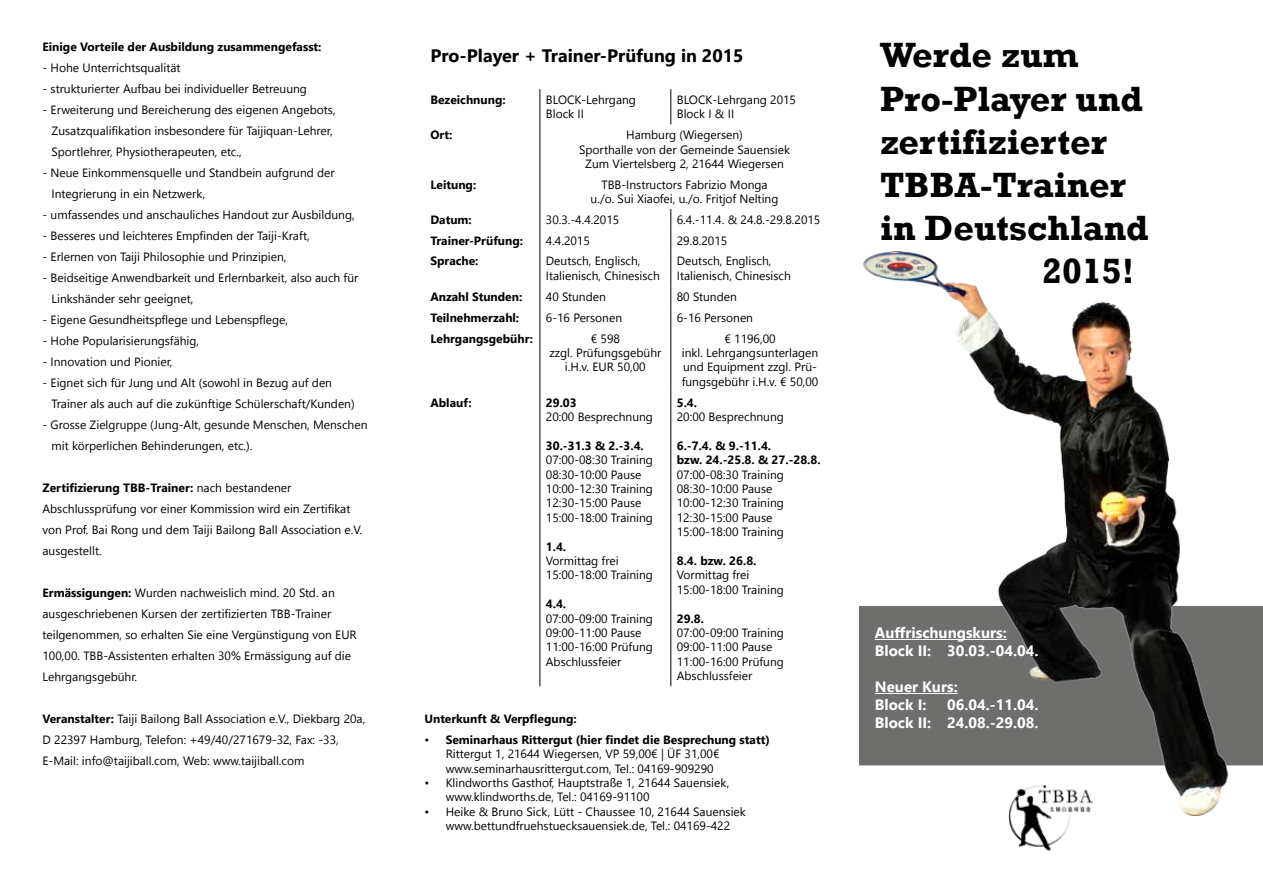
<style>
.page{position:relative;width:1263px;height:893px;background:#fff}
.page>*{position:absolute;margin:0;border:0;box-sizing:border-box;transform-origin:0 0}
.t1{font:700 36px "Rockwell";color:#000}
.t2{font:700 18px "Segoe UI";color:#000}
.t3{font:700 15px/18px "Segoe UI";color:#fff}
.t4{font:12px/14.4px "Segoe UI";color:#000}
.t5{font:700 12px/14.4px "Segoe UI";color:#000}
.s1{font-weight:700}
</style>
<div class="page">
<div style="left:860px;top:607px;width:402px;height:158px;background:#6e6e6d"></div>
<img style="left:864px;top:252px;width:367px;height:563px">
<hr style="left:875px;top:639px;width:132px;height:1px;background:#fff">
<hr style="left:875px;top:693px;width:83px;height:1px;background:#fff">
<hr style="left:539px;top:89px;width:1px;height:35px;background:#000">
<hr style="left:670px;top:89px;width:1px;height:35px;background:#000">
<hr style="left:539px;top:124px;width:1px;height:50px;background:#000">
<hr style="left:539px;top:174px;width:1px;height:35px;background:#000">
<svg style="left:539px;top:209px;width:1px;height:42px"></svg>
<svg style="left:670px;top:209px;width:1px;height:42px"></svg>
<hr style="left:539px;top:251px;width:1px;height:35px;background:#000">
<hr style="left:670px;top:251px;width:1px;height:35px;background:#000">
<svg style="left:539px;top:286px;width:1px;height:42px"></svg>
<svg style="left:670px;top:286px;width:1px;height:42px"></svg>
<hr style="left:539px;top:328px;width:1px;height:64px;background:#000">
<hr style="left:670px;top:328px;width:1px;height:64px;background:#000">
<hr style="left:539px;top:392px;width:1px;height:294px;background:#000">
<hr style="left:670px;top:392px;width:1px;height:294px;background:#000">
<img style="left:1008px;top:784px;width:84px;height:66px">
<p class="t5" style="left:43px;top:39px;width:280px">Einige Vorteile der Ausbildung zusammengefasst:</p>
<p class="t4" style="left:43px;top:60px;width:140px">- Hohe Unterrichtsqualität</p>
<p class="t4" style="left:43px;top:81px;width:266px">- strukturierter Aufbau bei individueller Betreuung</p>
<p class="t4" style="left:52px;top:99px;width:286px;line-height:21px;text-indent:-9px">- Erweiterung und Bereicherung des eigenen Angebots,<br>Zusatzqualifikation insbesondere für Taijiquan-Lehrer,<br>Sportlehrer, Physiotherapeuten, etc.,</p>
<p class="t4" style="left:52px;top:162px;width:285px;line-height:21px;text-indent:-9px">- Neue Einkommensquelle und Standbein aufgrund der<br>Integrierung in ein Netzwerk,</p>
<p class="t4" style="left:43px;top:207px;width:314px">- umfassendes und anschauliches Handout zur Ausbildung,</p>
<p class="t4" style="left:43px;top:228px;width:269px">- Besseres und leichteres Empfinden der Taiji-Kraft,</p>
<p class="t4" style="left:43px;top:249px;width:245px">- Erlernen von Taiji Philosophie und Prinzipien,</p>
<p class="t4" style="left:52px;top:267px;width:308px;line-height:21px;text-indent:-9px">- Beidseitige Anwendbarkeit und Erlernbarkeit, also auch für<br>Linkshänder sehr geeignet,</p>
<p class="t4" style="left:43px;top:312px;width:247px">- Eigene Gesundheitspflege und Lebenspflege,</p>
<p class="t4" style="left:43px;top:333px;width:158px">- Hohe Popularisierungsfähig,</p>
<p class="t4" style="left:43px;top:354px;width:132px">- Innovation und Pionier,</p>
<p class="t4" style="left:52px;top:372px;width:305px;line-height:21px;text-indent:-9px">- Eignet sich für Jung und Alt (sowohl in Bezug auf den<br>Trainer als auch auf die zukünftige Schülerschaft/Kunden)</p>
<p class="t4" style="left:52px;top:414px;width:317px;line-height:21px;text-indent:-9px">- Grosse Zielgruppe (Jung-Alt, gesunde Menschen, Menschen mit körperlichen Behinderungen, etc.).</p>
<p class="t4" style="left:43px;top:477px;width:321px;line-height:21px"><span class="s1">Zertifizierung TBB-Trainer:</span> nach bestandener Abschlussprüfung vor einer Kommission wird ein Zertifikat von Prof. Bai Rong und dem Taiji Bailong Ball Association e.V. ausgestellt.</p>
<p class="t4" style="left:43px;top:582px;width:316px;line-height:21px"><span class="s1">Ermässigungen:</span> Wurden nachweislich mind. 20 Std. an ausgeschriebenen Kursen der zertifizierten TBB-Trainer teilgenommen, so erhalten Sie eine Vergünstigung von EUR 100,00. TBB-Assistenten erhalten 30% Ermässigung auf die Lehrgangsgebühr.</p>
<p class="t4" style="left:43px;top:708px;width:324px;line-height:21px"><span class="s1">Veranstalter:</span> Taiji Bailong Ball Association e.V., Diekbarg 20a,<br>D 22397 Hamburg, Telefon: +49/40/271679-32, Fax: -33,<br>E-Mail: info@taijiball.com, Web: www.taijiball.com</p>
<h2 class="t2" style="left:430px;top:42px;width:314px">Pro-Player + Trainer-Prüfung in 2015</h2>
<p class="t5" style="left:430px;top:92px;width:77px">Bezeichnung:</p>
<p class="t4" style="left:546px;top:92px;width:92px">BLOCK-Lehrgang<br>Block II</p>
<p class="t4" style="left:677px;top:92px;width:121px">BLOCK-Lehrgang 2015<br>Block I &amp; II</p>
<p class="t5" style="left:430px;top:127px;width:24px">Ort:</p>
<p class="t4" style="left:579px;top:127px;width:212px;text-align:center">Hamburg (Wiegersen)<br>Sporthalle von der Gemeinde Sauensiek<br>Zum Viertelsberg 2, 21644 Wiegersen</p>
<p class="t5" style="left:430px;top:177px;width:47px">Leitung:</p>
<p class="t4" style="left:591px;top:177px;width:189px;text-align:center">TBB-Instructors Fabrizio Monga u./o. Sui Xiaofei, u./o. Fritjof Nelting</p>
<p class="t5" style="left:430px;top:212px;width:43px">Datum:</p>
<p class="t4" style="left:546px;top:212px;width:75px">30.3.-4.4.2015</p>
<p class="t4" style="left:677px;top:212px;width:145px">6.4.-11.4. &amp; 24.8.-29.8.2015</p>
<p class="t5" style="left:430px;top:233px;width:94px">Trainer-Prüfung:</p>
<p class="t4" style="left:546px;top:233px;width:46px">4.4.2015</p>
<p class="t4" style="left:677px;top:233px;width:52px">29.8.2015</p>
<p class="t5" style="left:430px;top:253px;width:50px">Sprache:</p>
<p class="t4" style="left:546px;top:253px;width:116px">Deutsch, Englisch,<br>Italienisch, Chinesisch</p>
<p class="t4" style="left:677px;top:253px;width:116px">Deutsch, Englisch,<br>Italienisch, Chinesisch</p>
<p class="t5" style="left:430px;top:289px;width:93px">Anzahl Stunden:</p>
<p class="t4" style="left:546px;top:289px;width:62px">40 Stunden</p>
<p class="t4" style="left:677px;top:289px;width:62px">80 Stunden</p>
<p class="t5" style="left:430px;top:310px;width:90px">Teilnehmerzahl:</p>
<p class="t4" style="left:546px;top:310px;width:78px">6-16 Personen</p>
<p class="t4" style="left:677px;top:310px;width:78px">6-16 Personen</p>
<p class="t5" style="left:430px;top:331px;width:104px">Lehrgangsgebühr:</p>
<p class="t4" style="left:549px;top:331px;width:114px;text-align:center">€ 598<br>zzgl. Prüfungsgebühr i.H.v. EUR 50,00</p>
<p class="t4" style="left:682px;top:331px;width:138px;text-align:center">€ 1196,00<br>inkl. Lehrgangsunterlagen und Equipment zzgl. Prü&shy;fungsgebühr i.H.v. € 50,00</p>
<p class="t5" style="left:430px;top:395px;width:43px">Ablauf:</p>
<p class="t5" style="left:546px;top:395px;width:32px">29.03</p>
<p class="t4" style="left:546px;top:409px;width:109px">20:00 Besprechnung</p>
<p class="t5" style="left:546px;top:438px;width:99px">30.-31.3 &amp; 2.-3.4.</p>
<p class="t4" style="left:546px;top:452px;width:109px">07:00-08:30 Training<br>08:30-10:00 Pause<br>10:00-12:30 Training<br>12:30-15:00 Pause<br>15:00-18:00 Training</p>
<p class="t5" style="left:546px;top:539px;width:22px">1.4.</p>
<p class="t4" style="left:546px;top:553px;width:109px">Vormittag frei<br>15:00-18:00 Training</p>
<p class="t5" style="left:546px;top:596px;width:22px">4.4.</p>
<p class="t4" style="left:546px;top:611px;width:109px">07:00-09:00 Training<br>09:00-11:00 Pause<br>11:00-16:00 Prüfung<br>Abschlussfeier</p>
<p class="t5" style="left:677px;top:395px;width:22px">5.4.</p>
<p class="t4" style="left:677px;top:409px;width:109px">20:00 Besprechnung</p>
<p class="t5" style="left:677px;top:438px;width:145px">6.-7.4. &amp; 9.-11.4.<br>bzw. 24.-25.8. &amp; 27.-28.8.</p>
<p class="t4" style="left:677px;top:467px;width:109px">07:00-08:30 Training<br>08:30-10:00 Pause<br>10:00-12:30 Training<br>12:30-15:00 Pause<br>15:00-18:00 Training</p>
<p class="t5" style="left:677px;top:553px;width:81px">8.4. bzw. 26.8.</p>
<p class="t4" style="left:677px;top:567px;width:109px">Vormittag frei<br>15:00-18:00 Training</p>
<p class="t5" style="left:677px;top:611px;width:29px">29.8.</p>
<p class="t4" style="left:677px;top:625px;width:109px">07:00-09:00 Training<br>09:00-11:00 Pause<br>11:00-16:00 Prüfung<br>Abschlussfeier</p>
<p class="t5" style="left:424px;top:711px;width:154px">Unterkunft &amp; Verpflegung:</p>
<p class="t4" style="left:446px;top:732px;width:326px;text-indent:-21px">• <span class="s1">Seminarhaus Rittergut (hier findet die Besprechung statt)<br></span>Rittergut 1, 21644 Wiegersen, VP 59,00€ | ÜF 31,00€ www.seminarhausrittergut.com, Tel.: 04169-909290</p>
<p class="t4" style="left:446px;top:775px;width:285px;text-indent:-21px">• Klindworths Gasthof, Hauptstraße 1, 21644 Sauensiek, www.klindworths.de, Tel.: 04169-91100</p>
<p class="t4" style="left:424px;top:804px;width:323px;text-align:center">• Heike &amp; Bruno Sick, Lütt - Chaussee 10, 21644 Sauensiek www.bettundfruehstuecksauensiek.de, Tel.: 04169-422</p>
<h1 class="t1" style="left:880px;top:33px;width:200px">Werde zum</h1>
<h1 class="t1" style="left:880px;top:77px;width:264px">Pro-Player und</h1>
<h1 class="t1" style="left:880px;top:120px;width:228px">zertifizierter</h1>
<h1 class="t1" style="left:880px;top:163px;width:247px">TBBA-Trainer</h1>
<h1 class="t1" style="left:880px;top:206px;width:270px">in Deutschland</h1>
<h1 class="t1" style="left:1042px;top:249px;width:94px">2015!</h1>
<p class="t3" style="left:875px;top:623px;width:165px">Auffrischungskurs:<br>Block II: 30.03.-04.04.</p>
<p class="t3" style="left:875px;top:677px;width:84px">Neuer Kurs:<br>Block I:</p>
<p class="t3" style="left:875px;top:695px;width:165px;text-align:right">06.04.-11.04.<br>Block II: 24.08.-29.08.</p>
</div>
